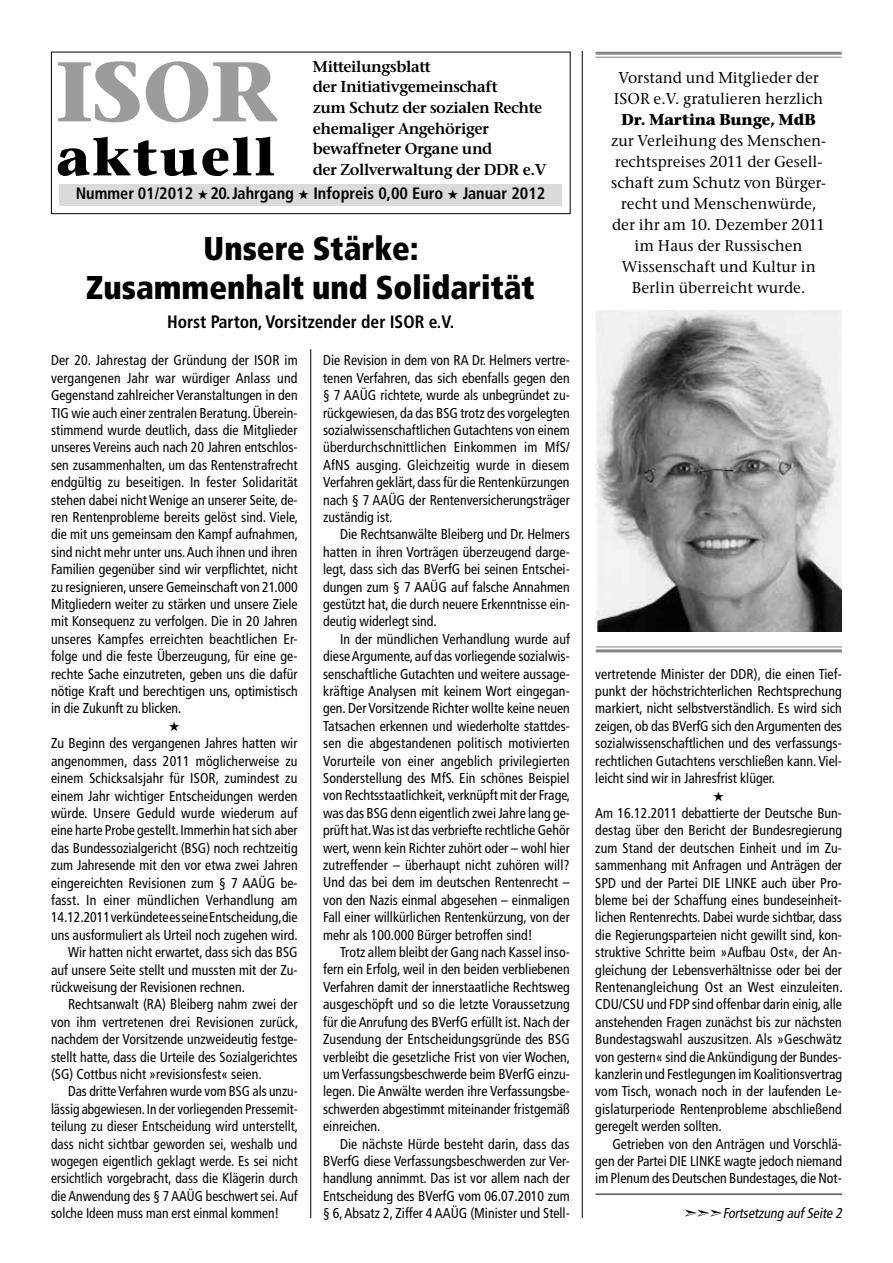
<style>
.page{position:relative;width:893px;height:1263px;background:#fff}
.page>*{position:absolute;margin:0;border:0;box-sizing:border-box;transform-origin:0 0}
.t1{font:700 88.5px "Stone Serif";color:#9c9c9d}
.t2{font:700 55.5px "Stone Serif";letter-spacing:.05em;color:#000}
.t3{font:900 condensed 33px/39.6px "Frutiger";color:#000;text-align:center}
.t4{font:700 condensed 18px "Frutiger";color:#000}
.t5{font:500 16.5px/21px "Stone Serif";color:#000}
.t6{font:600 16.5px/20.5px "Stone Serif";letter-spacing:-.02em;color:#000}
.t7{font:700 condensed 16.5px "Frutiger";color:#000}
.t8{font:700 16.5px "Stone Serif";color:#000}
.t9{font:condensed 14.25px/17.4px "Frutiger";color:#000;text-align:justify}
.t10{font:condensed 14.25px "Frutiger";color:#000;scale:.94 1}
.t11{font:italic condensed 14.25px "Frutiger";color:#000}
</style>
<div class="page">
<div style="left:51px;top:52px;width:520px;height:162px;border:1px solid #000"></div>
<div style="left:59px;top:184px;width:503px;height:21px;background:#d9dada"></div>
<hr style="left:582px;top:51px;width:1px;height:1167px;background:#000">
<hr style="left:310px;top:349px;width:1px;height:869px;background:#000">
<img style="left:596px;top:310px;width:245px;height:321px">
<hr style="left:596px;top:52px;width:246px;height:3px;background:#868786">
<hr style="left:596px;top:57px;width:246px;height:1px;background:#868786">
<hr style="left:596px;top:646px;width:246px;height:1px;background:#868786">
<hr style="left:596px;top:649px;width:246px;height:3px;background:#868786">
<hr style="left:596px;top:1194px;width:246px;height:1px;background:#000">
<p class="t6" style="left:313px;top:56px;width:235px">Mitteilungsblatt<br>der Initiativgemeinschaft<br>zum Schutz der sozialen Rechte ehemaliger Angehöriger bewaffneter Organe und<br>der Zollverwaltung der DDR e.V</p>
<p class="t7" style="left:76px;top:184px;width:471px">Nummer 01/2012 ★ 20. Jahrgang ★ Infopreis 0,00 Euro ★ Januar 2012</p>
<h1 class="t1" style="left:57px;top:39px;width:222px">ISOR</h1>
<h2 class="t2" style="left:57px;top:124px;width:219px">aktuell</h2>
<h3 class="t3" style="left:86px;top:228px;width:450px">Unsere Stärke:<br>Zusammenhalt und Solidarität</h3>
<p class="t4" style="left:167px;top:311px;width:289px">Horst Parton, Vorsitzender der ISOR e.V.</p>
<p class="t9" style="left:51px;top:352px;width:249px">Der 20. Jahrestag der Gründung der ISOR im vergangenen Jahr war würdiger Anlass und Gegenstand zahlreicher Veranstaltungen in den TIG wie auch einer zentralen Beratung. Überein&shy;stimmend wurde deutlich, dass die Mitglieder unseres Vereins auch nach 20 Jahren entschlos&shy;sen zusammenhalten, um das Rentenstrafrecht endgültig zu beseitigen. In fester Solidarität stehen dabei nicht Wenige an unserer Seite, de&shy;ren Rentenprobleme bereits gelöst sind. Viele, die mit uns gemeinsam den Kampf aufnahmen, sind nicht mehr unter uns. Auch ihnen und ihren Familien gegenüber sind wir verpflichtet, nicht zu resignieren, unsere Gemeinschaft von 21.000<br>Mitgliedern weiter zu stärken und unsere Ziele mit Konsequenz zu verfolgen. Die in 20 Jahren unseres Kampfes erreichten beachtlichen Er&shy;folge und die feste Überzeugung, für eine ge&shy;rechte Sache einzutreten, geben uns die dafür nötige Kraft und berechtigen uns, optimistisch in die Zukunft zu blicken.</p>
<p class="t9" style="left:51px;top:735px;width:248px">Zu Beginn des vergangenen Jahres hatten wir</p>
<p class="t9" style="left:51px;top:752px;width:248px">angenommen, dass 2011 möglicherweise zu</p>
<p class="t9" style="left:51px;top:769px;width:248px">einem Schicksalsjahr für ISOR, zumindest zu</p>
<p class="t9" style="left:51px;top:787px;width:248px">einem Jahr wichtiger Entscheidungen werden</p>
<p class="t9" style="left:51px;top:804px;width:248px">würde. Unsere Geduld wurde wiederum auf</p>
<p class="t9" style="left:51px;top:822px;width:248px">eine harte Probe gestellt. Immerhin hat sich aber</p>
<p class="t9" style="left:51px;top:839px;width:248px">das Bundessozialgericht (BSG) noch rechtzeitig</p>
<p class="t9" style="left:51px;top:856px;width:248px">zum Jahresende mit den vor etwa zwei Jahren</p>
<p class="t9" style="left:51px;top:874px;width:248px">eingereichten Revisionen zum § 7 AAÜG be-</p>
<p class="t9" style="left:51px;top:891px;width:248px">fasst. In einer mündlichen Verhandlung am</p>
<p class="t9" style="left:51px;top:909px;width:248px">14.12.2011 verkündete es seine Entscheidung, die</p>
<p class="t9" style="left:51px;top:926px;width:248px">uns ausformuliert als Urteil noch zugehen wird.</p>
<p class="t9" style="left:68px;top:943px;width:231px">Wir hatten nicht erwartet, dass sich das BSG</p>
<p class="t9" style="left:51px;top:961px;width:248px">auf unsere Seite stellt und mussten mit der Zu-</p>
<p class="t9" style="left:51px;top:978px;width:195px">rückweisung der Revisionen rechnen.</p>
<p class="t9" style="left:68px;top:996px;width:231px">Rechtsanwalt (RA) Bleiberg nahm zwei der</p>
<p class="t9" style="left:51px;top:1013px;width:249px">von ihm vertretenen drei Revisionen zurück,</p>
<p class="t9" style="left:51px;top:1030px;width:248px">nachdem der Vorsitzende unzweideutig festge-</p>
<p class="t9" style="left:51px;top:1048px;width:248px">stellt hatte, dass die Urteile des Sozialgerichtes</p>
<p class="t9" style="left:51px;top:1065px;width:212px">(SG) Cottbus nicht »revisionsfest« seien.</p>
<p class="t10" style="left:68px;top:1083px;width:246px">Das dritte Verfahren wurde vom BSG als unzu-</p>
<p class="t10" style="left:51px;top:1100px;width:264px">lässig abgewiesen. In der vorliegenden Pressemit-</p>
<p class="t10" style="left:51px;top:1118px;width:264px">teilung zu dieser Entscheidung wird unterstellt,</p>
<p class="t10" style="left:51px;top:1135px;width:264px">dass nicht sichtbar geworden sei, weshalb und</p>
<p class="t10" style="left:51px;top:1153px;width:264px">wogegen eigentlich geklagt werde. Es sei nicht</p>
<p class="t10" style="left:51px;top:1170px;width:264px">ersichtlich vorgebracht, dass die Klägerin durch</p>
<p class="t10" style="left:51px;top:1187px;width:264px">die Anwendung des § 7 AAÜG beschwert sei. Auf</p>
<p class="t10" style="left:51px;top:1205px;width:244px">solche Ideen muss man erst einmal kommen!</p>
<p class="t9" style="left:323px;top:352px;width:248px">Die Revision in dem von RA Dr. Helmers vertre&shy;tenen Verfahren, das sich ebenfalls gegen den § 7 AAÜG richtete, wurde als unbegründet zu&shy;rückgewiesen, da das BSG trotz des vorgelegten sozialwissenschaftlichen Gutachtens von einem überdurchschnittlichen Einkommen im MfS/ AfNS ausging. Gleichzeitig wurde in diesem Verfahren geklärt, dass für die Rentenkürzungen nach § 7 AAÜG der Rentenversicherungsträger zuständig ist.</p>
<p class="t9" style="left:323px;top:526px;width:248px;text-indent:17px">Die Rechtsanwälte Bleiberg und Dr. Helmers hatten in ihren Vorträgen überzeugend darge&shy;legt, dass sich das BVerfG bei seinen Entschei&shy;dungen zum § 7 AAÜG auf falsche Annahmen gestützt hat, die durch neuere Erkenntnisse ein&shy;deutig widerlegt sind.</p>
<p class="t9" style="left:323px;top:630px;width:249px;text-indent:17px">In der mündlichen Verhandlung wurde auf diese Argumente, auf das vorliegende sozialwis&shy;senschaftliche Gutachten und weitere aussage&shy;kräftige Analysen mit keinem Wort eingegan&shy;gen. Der Vorsitzende Richter wollte keine neuen Tatsachen erkennen und wiederholte stattdes&shy;sen die abgestandenen politisch motivierten Vorurteile von einer angeblich privilegierten Sonderstellung des MfS. Ein schönes Beispiel von Rechtsstaatlichkeit, verknüpft mit der Frage, was das BSG denn eigentlich zwei Jahre lang ge&shy;prüft hat. Was ist das verbriefte rechtliche Gehör wert, wenn kein Richter zuhört oder – wohl hier zutreffender – überhaupt nicht zuhören will?<br>Und das bei dem im deutschen Rentenrecht – von den Nazis einmal abgesehen – einmaligen Fall einer willkürlichen Rentenkürzung, von der mehr als 100.000 Bürger betroffen sind!</p>
<p class="t9" style="left:323px;top:943px;width:249px;text-indent:17px">Trotz allem bleibt der Gang nach Kassel inso&shy;fern ein Erfolg, weil in den beiden verbliebenen Verfahren damit der innerstaatliche Rechtsweg ausgeschöpft und so die letzte Voraussetzung für die Anrufung des BVerfG erfüllt ist. Nach der Zusendung der Entscheidungsgründe des BSG verbleibt die gesetzliche Frist von vier Wochen, um Verfassungsbeschwerde beim BVerfG einzu&shy;legen. Die Anwälte werden ihre Verfassungsbe&shy;schwerden abgestimmt miteinander fristgemäß einreichen.</p>
<p class="t9" style="left:323px;top:1135px;width:248px;text-indent:17px">Die nächste Hürde besteht darin, dass das BVerfG diese Verfassungsbeschwerden zur Ver&shy;handlung annimmt. Das ist vor allem nach der Entscheidung des BVerfG vom 06.07.2010 zum § 6, Absatz 2, Ziffer 4 AAÜG (Minister und Stell-</p>
<p class="t5" style="left:614px;top:67px;width:211px">Vorstand und Mitglieder der<br>ISOR e.V. gratulieren herzlich</p>
<p class="t8" style="left:621px;top:110px;width:196px">Dr. Martina Bunge, MdB</p>
<p class="t5" style="left:611px;top:130px;width:216px;text-align:center">zur Verleihung des Menschen&shy;rechtspreises 2011 der Gesell&shy;schaft zum Schutz von Bürger&shy;recht und Menschenwürde, der ihr am 10. Dezember 2011 im Haus der Russischen<br>Wissenschaft und Kultur in<br>Berlin überreicht wurde.</p>
<p class="t9" style="left:595px;top:665px;width:248px">vertretende Minister der DDR), die einen Tief&shy;punkt der höchstrichterlichen Rechtsprechung markiert, nicht selbstverständlich. Es wird sich zeigen, ob das BVerfG sich den Argumenten des sozialwissenschaftlichen und des verfassungs&shy;rechtlichen Gutachtens verschließen kann. Viel&shy;leicht sind wir in Jahresfrist klüger.</p>
<p class="t9" style="left:595px;top:804px;width:249px">Am 16.12.2011 debattierte der Deutsche Bun&shy;destag über den Bericht der Bundesregierung zum Stand der deutschen Einheit und im Zu&shy;sammenhang mit Anfragen und Anträgen der SPD und der Partei DIE LINKE auch über Pro&shy;bleme bei der Schaffung eines bundeseinheit&shy;lichen Rentenrechts. Dabei wurde sichtbar, dass die Regierungsparteien nicht gewillt sind, kon&shy;struktive Schritte beim »Aufbau Ost«, der An&shy;gleichung der Lebensverhältnisse oder bei der Rentenangleichung Ost an West einzuleiten.<br>CDU/CSU und FDP sind offenbar darin einig, alle anstehenden Fragen zunächst bis zur nächsten Bundestagswahl auszusitzen. Als »Geschwätz von gestern« sind die Ankündigung der Bundes&shy;kanzlerin und Festlegungen im Koalitionsvertrag vom Tisch, wonach noch in der laufenden Le&shy;gislaturperiode Rentenprobleme abschließend geregelt werden sollten.</p>
<p class="t9" style="left:595px;top:1135px;width:248px;text-indent:17px">Getrieben von den Anträgen und Vorschlä&shy;gen der Partei DIE LINKE wagte jedoch niemand im Plenum des Deutschen Bundestages, die Not-</p>
<p class="t11" style="left:684px;top:1205px;width:162px">➣ ➣ ➣ Fortsetzung aufSeite 2</p>
</div>
